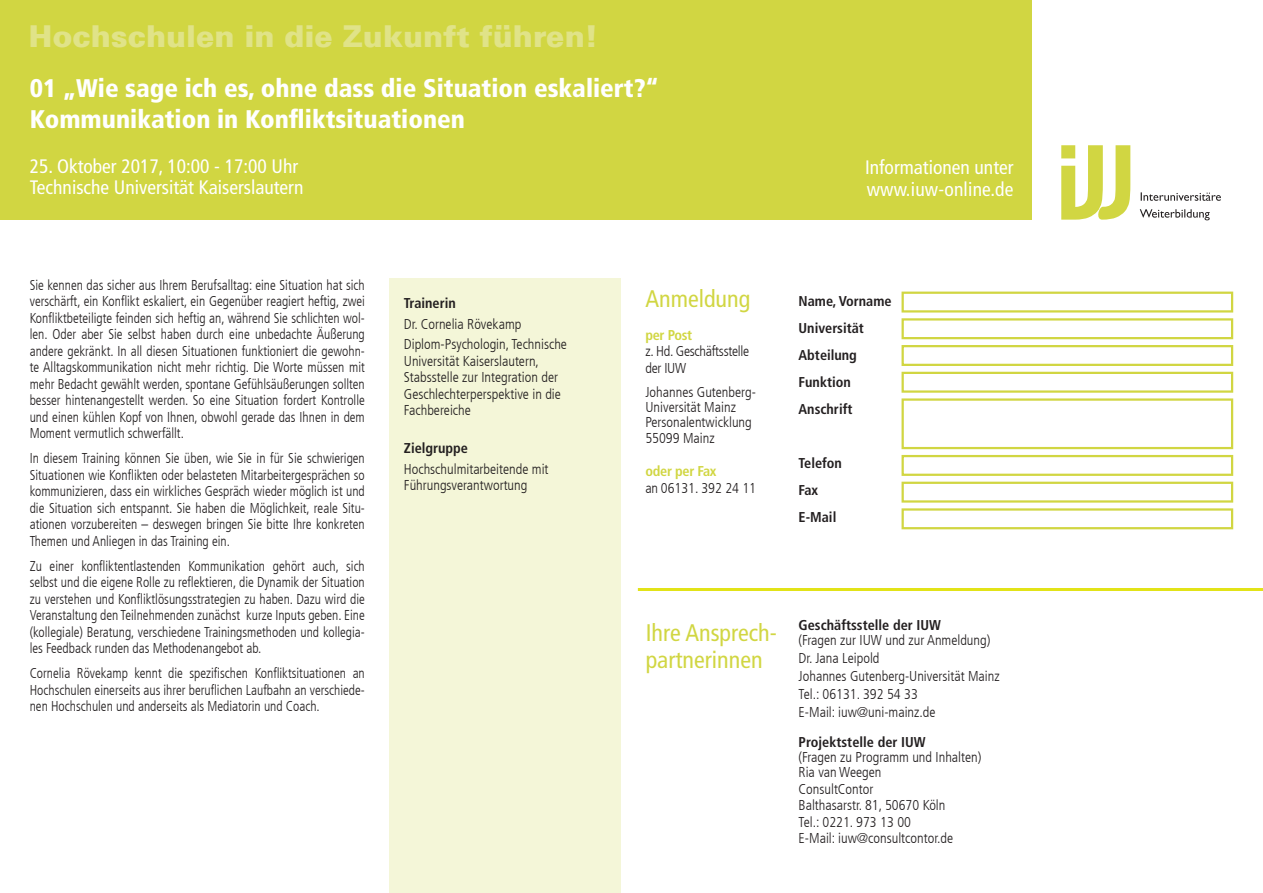
<style>
.page{position:relative;width:1263px;height:893px;background:#fff}
.page>*{position:absolute;margin:0;border:0;box-sizing:border-box;transform-origin:0 0}
.t1{font:900 30px "Univers";color:#e0e388}
.t2{font:900 condensed 25.5px/30.6px "Frutiger LT Com";color:#fff}
.t3{font:condensed 24px/27px "Frutiger LT Com";color:#d1d642}
.t4{font:condensed 19.5px/21px "Frutiger LT Com";color:#fff}
.t5{font:300 condensed 14.25px/16.5px "Frutiger LT Com";color:#231f20;text-align:justify;scale:.94 1}
.t6{font:300 condensed 14.25px/16.5px "Frutiger LT Com";color:#231f20}
.t7{font:700 condensed 14.25px/27px "Frutiger LT Com";color:#231f20}
.t8{font:300 condensed 14.25px/16.5px "Frutiger LT Com";letter-spacing:-.02em;color:#231f20}
.t9{font:700 condensed 14.25px "Frutiger LT Com";letter-spacing:-.02em;color:#d1d642}
</style>
<div class="page">
<div style="left:0;top:0;width:1031px;height:219px;background:#d1d642"></div>
<svg style="left:1141px;top:192px;width:80px;height:9px"></svg>
<svg style="left:1140px;top:209px;width:70px;height:11px"></svg>
<svg style="left:1061px;top:145px;width:69px;height:75px"></svg>
<div style="left:901px;top:292px;width:332px;height:21px;border:2px solid #d1d642"></div>
<div style="left:901px;top:318px;width:332px;height:21px;border:2px solid #d1d642"></div>
<div style="left:901px;top:345px;width:332px;height:21px;border:2px solid #d1d642"></div>
<div style="left:901px;top:372px;width:332px;height:21px;border:2px solid #d1d642"></div>
<div style="left:901px;top:455px;width:332px;height:21px;border:2px solid #d1d642"></div>
<div style="left:901px;top:482px;width:332px;height:21px;border:2px solid #d1d642"></div>
<div style="left:901px;top:508px;width:332px;height:21px;border:2px solid #d1d642"></div>
<div style="left:901px;top:398px;width:332px;height:51px;border:2px solid #d1d642"></div>
<hr style="left:638px;top:588px;width:625px;height:3px;background:#e2e318">
<div style="left:389px;top:279px;width:232px;height:614px;background:#f4f6d8"></div>
<h1 class="t1" style="left:29px;top:16px;width:570px">Hochschulen in die Zukunft führen!</h1>
<h2 class="t2" style="left:30px;top:73px;width:630px">01 „Wie sage ich es, ohne dass die Situation eskaliert?“<br>Kommunikation in Konfliktsituationen</h2>
<h3 class="t4" style="left:30px;top:156px;width:275px">25. Oktober 2017, 10:00 - 17:00 Uhr<br>Technische Universität Kaiserslautern</h3>
<h3 class="t4" style="left:865px;top:157px;width:150px">Informationen unter www.iuw-online.de</h3>
<p class="t5" style="left:30px;top:276px;width:358px">Sie kennen das sicher aus Ihrem Berufsalltag: eine Situation hat sich verschärft, ein Konflikt eskaliert, ein Gegenüber reagiert heftig, zwei Konfliktbeteiligte feinden sich heftig an, während Sie schlichten wol&shy;len. Oder aber Sie selbst haben durch eine unbedachte Äußerung andere gekränkt. In all diesen Situationen funktioniert die gewohn&shy;te Alltagskommunikation nicht mehr richtig. Die Worte müssen mit mehr Bedacht gewählt werden, spontane Gefühlsäußerungen sollten besser hintenangestellt werden. So eine Situation fordert Kontrolle und einen kühlen Kopf von Ihnen, obwohl gerade das Ihnen in dem Moment vermutlich schwerfällt.</p>
<p class="t5" style="left:30px;top:450px;width:358px">In diesem Training können Sie üben, wie Sie in für Sie schwierigen Situationen wie Konflikten oder belasteten Mitarbeitergesprächen so kommunizieren, dass ein wirkliches Gespräch wieder möglich ist und die Situation sich entspannt. Sie haben die Möglichkeit, reale Situ&shy;ationen vorzubereiten – deswegen bringen Sie bitte Ihre konkreten Themen und Anliegen in das Training ein.</p>
<p class="t5" style="left:30px;top:558px;width:358px">Zu einer konfliktentlastenden Kommunikation gehört auch, sich selbst und die eigene Rolle zu reflektieren, die Dynamik der Situation zu verstehen und Konfliktlösungsstrategien zu haben. Dazu wird die Veranstaltung den Teilnehmenden zunächst kurze Inputs geben. Eine (kollegiale) Beratung, verschiedene Trainingsmethoden und kollegia&shy;les Feedback runden das Methodenangebot ab.</p>
<p class="t5" style="left:30px;top:665px;width:358px">Cornelia Rövekamp kennt die spezifischen Konfliktsituationen an Hochschulen einerseits aus ihrer beruflichen Laufbahn an verschiede&shy;nen Hochschulen und anderseits als Mediatorin und Coach.</p>
<p class="t7" style="left:404px;top:290px;width:53px">Trainerin</p>
<p class="t6" style="left:404px;top:314px;width:165px;line-height:20.7px">Dr. Cornelia Rövekamp<br>Diplom-Psychologin, Technische</p>
<p class="t6" style="left:404px;top:353px;width:159px">Universität Kaiserslautern,<br>Stabsstelle zur Integration der<br>Geschlechterperspektive in die<br>Fachbereiche</p>
<p class="t7" style="left:404px;top:435px;width:66px">Zielgruppe</p>
<p class="t6" style="left:404px;top:461px;width:146px">Hochschulmitarbeitende mit<br>Führungsverantwortung</p>
<h3 class="t3" style="left:645px;top:285px;width:106px">Anmeldung</h3>
<p class="t9" style="left:645px;top:326px;width:48px">per Post</p>
<p class="t8" style="left:645px;top:343px;width:105px">z. Hd. Geschäftsstelle der IUW</p>
<p class="t6" style="left:645px;top:385px;width:112px;line-height:15px">Johannes Gutenberg-<br>Universität Mainz<br>Personalentwicklung</p>
<p class="t6" style="left:645px;top:430px;width:71px">55099 Mainz</p>
<p class="t9" style="left:645px;top:463px;width:73px">oder per Fax</p>
<p class="t6" style="left:645px;top:480px;width:112px">an 06131. 392 24 11</p>
<p class="t7" style="left:799px;top:288px;width:94px">Name, Vorname<br>Universität<br>Abteilung<br>Funktion<br>Anschrift</p>
<p class="t7" style="left:799px;top:450px;width:45px">Telefon<br>Fax<br>E-Mail</p>
<h3 class="t3" style="left:646px;top:619px;width:133px">Ihre Ansprech&shy;partnerinnen</h3>
<p class="t7" style="left:799px;top:612px;width:144px">Geschäftsstelle der IUW</p>
<p class="t6" style="left:799px;top:632px;width:203px;line-height:18px">(Fragen zur IUW und zur Anmeldung)<br>Dr. Jana Leipold<br>Johannes Gutenberg-Universität Mainz<br>Tel.: 06131. 392 54 33<br>E-Mail: iuw@uni-mainz.de</p>
<p class="t7" style="left:799px;top:729px;width:129px">Projektstelle der IUW</p>
<p class="t6" style="left:799px;top:750px;width:184px;line-height:15px">(Fragen zu Programm und Inhalten)<br>Ria van Weegen</p>
<p class="t6" style="left:799px;top:781px;width:156px">ConsultContor<br>Balthasarstr. 81, 50670 Köln<br>Tel.: 0221. 973 13 00<br>E-Mail: iuw@consultcontor.de</p>
</div>
